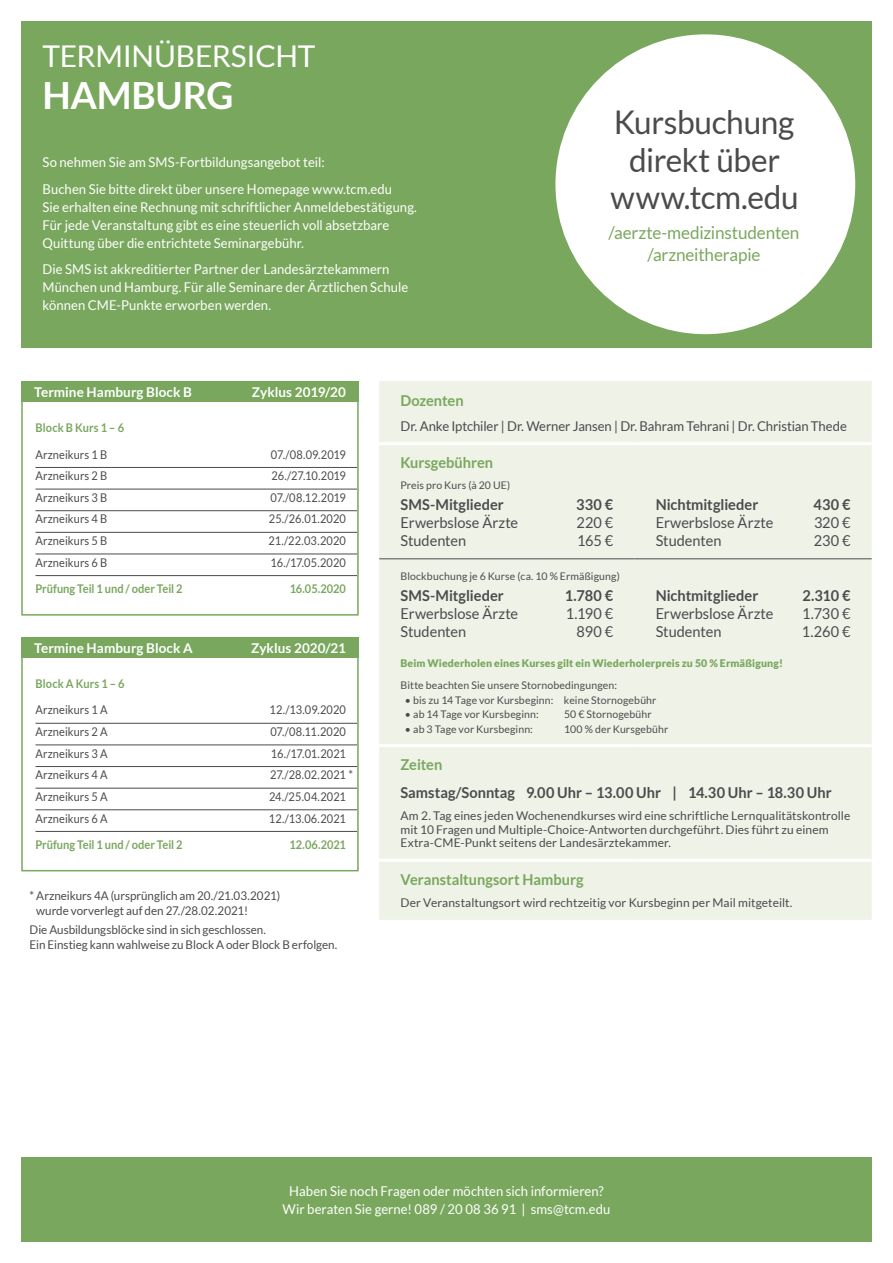
<style>
.page{position:relative;width:893px;height:1263px;background:#fff}
.page>*{position:absolute;margin:0;border:0;box-sizing:border-box;transform-origin:0 0}
.t1{font:700 37.5px "Lato";letter-spacing:-.01em;color:#fff}
.t2{font:32.7px/37.5px "Lato";letter-spacing:-.015em;color:#4b4b4d;text-align:center}
.t3{font:30px "Lato";letter-spacing:-.01em;color:#fff}
.t4{font:17.7px/21.3px "Lato";letter-spacing:-.01em;color:#79a75d;text-align:center}
.t5{font:15px "Lato";color:#4b4b4d}
.t6{font:700 15px "Lato";color:#4b4b4d}
.t7{font:700 15px "Lato";color:#79a75d}
.t8{font:13.5px/18px "Lato";letter-spacing:.005em;color:#fff}
.t9{font:13.5px "Lato";letter-spacing:-.005em;color:#4b4b4d}
.t10{font:700 13.5px "Lato";letter-spacing:.005em;color:#fff}
.t11{font:12px/13.5px "Lato";letter-spacing:.005em;color:#4b4b4d}
.t12{font:12px "Lato";letter-spacing:.005em;color:#4b4b4d;scale:.92 1}
.t13{font:700 12px "Lato";color:#79a75d;scale:.92 1}
.t14{font:10.5px "Lato";letter-spacing:.01em;color:#4b4b4d}
.t15{font:900 10.5px "Lato";letter-spacing:.01em;color:#79a75d}
</style>
<div class="page">
<div style="left:21px;top:21px;width:851px;height:326px;background:#79a75d"></div>
<div style="left:555px;top:34px;width:300px;height:300px;background:#fff;border-radius:50%"></div>
<div style="left:379px;top:381px;width:493px;height:539px;background:#eef2e7"></div>
<hr style="left:379px;top:442px;width:255px;height:3px;background:#fff">
<hr style="left:634px;top:442px;width:238px;height:3px;background:#fff">
<hr style="left:379px;top:744px;width:255px;height:3px;background:#fff">
<hr style="left:634px;top:744px;width:238px;height:3px;background:#fff">
<hr style="left:379px;top:859px;width:255px;height:3px;background:#fff">
<hr style="left:634px;top:859px;width:238px;height:3px;background:#fff">
<hr style="left:379px;top:558px;width:255px;height:1px;background:#4b4b4d">
<hr style="left:634px;top:558px;width:238px;height:1px;background:#4b4b4d">
<hr style="left:36px;top:723px;width:321px;height:1px;background:#4b4b4d">
<hr style="left:36px;top:744px;width:321px;height:1px;background:#4b4b4d">
<hr style="left:36px;top:766px;width:321px;height:1px;background:#4b4b4d">
<hr style="left:36px;top:788px;width:321px;height:1px;background:#4b4b4d">
<hr style="left:36px;top:809px;width:321px;height:1px;background:#4b4b4d">
<hr style="left:36px;top:831px;width:321px;height:1px;background:#4b4b4d">
<div style="left:21px;top:656px;width:338px;height:215px;border:2px solid #79a75d"></div>
<div style="left:21px;top:637px;width:338px;height:21px;background:#79a75d"></div>
<div style="left:21px;top:1157px;width:851px;height:85px;background:#79a75d"></div>
<hr style="left:36px;top:467px;width:321px;height:1px;background:#4b4b4d">
<hr style="left:36px;top:489px;width:321px;height:1px;background:#4b4b4d">
<hr style="left:36px;top:510px;width:321px;height:1px;background:#4b4b4d">
<hr style="left:36px;top:532px;width:321px;height:1px;background:#4b4b4d">
<hr style="left:36px;top:554px;width:321px;height:1px;background:#4b4b4d">
<hr style="left:36px;top:575px;width:321px;height:1px;background:#4b4b4d">
<div style="left:21px;top:400px;width:338px;height:216px;border:2px solid #79a75d"></div>
<div style="left:21px;top:381px;width:338px;height:21px;background:#79a75d"></div>
<h3 class="t3" style="left:43px;top:39px;width:275px">TERMINÜBERSICHT</h3>
<h1 class="t1" style="left:43px;top:74px;width:192px">HAMBURG</h1>
<p class="t8" style="left:43px;top:149px;width:351px;line-height:26.5px">So nehmen Sie am SMS-Fortbildungsangebot teil:<br>Buchen Sie bitte direkt über unsere Homepage www.tcm.edu</p>
<p class="t8" style="left:43px;top:198px;width:376px">Sie erhalten eine Rechnung mit schriftlicher Anmeldebestätigung.<br>Für jede Veranstaltung gibt es eine steuerlich voll absetzbare<br>Quittung über die entrichtete Seminargebühr.</p>
<p class="t8" style="left:43px;top:260px;width:367px">Die SMS ist akkreditierter Partner der Landesärztekammern<br>München und Hamburg. Für alle Seminare der Ärztlichen Schule können CME-Punkte erworben werden.</p>
<h2 class="t2" style="left:611px;top:103px;width:190px">Kursbuchung direkt über www.tcm.edu</h2>
<h3 class="t4" style="left:609px;top:222px;width:192px">/aerzte-medizinstudenten /arzneitherapie</h3>
<p class="t10" style="left:34px;top:384px;width:159px">Termine Hamburg Block B</p>
<p class="t10" style="left:252px;top:384px;width:95px">Zyklus 2019/20</p>
<p class="t13" style="left:36px;top:421px;width:98px">Block B Kurs 1 – 6</p>
<p class="t12" style="left:36px;top:447px;width:79px">Arzneikurs 1 B</p>
<p class="t12" style="left:271px;top:447px;width:83px">07./08.09.2019</p>
<p class="t12" style="left:36px;top:469px;width:79px">Arzneikurs 2 B</p>
<p class="t12" style="left:271px;top:469px;width:83px">26./27.10.2019</p>
<p class="t12" style="left:36px;top:491px;width:79px">Arzneikurs 3 B</p>
<p class="t12" style="left:271px;top:491px;width:84px">07./08.12.2019</p>
<p class="t12" style="left:36px;top:512px;width:79px">Arzneikurs 4 B</p>
<p class="t12" style="left:269px;top:512px;width:85px">25./26.01.2020</p>
<p class="t12" style="left:36px;top:534px;width:79px">Arzneikurs 5 B</p>
<p class="t12" style="left:268px;top:534px;width:86px">21./22.03.2020</p>
<p class="t12" style="left:36px;top:556px;width:79px">Arzneikurs 6 B</p>
<p class="t12" style="left:270px;top:556px;width:84px">16./17.05.2020</p>
<p class="t13" style="left:36px;top:582px;width:161px">Prüfung Teil 1 und / oder Teil 2</p>
<p class="t13" style="left:290px;top:582px;width:63px">16.05.2020</p>
<p class="t10" style="left:34px;top:640px;width:160px">Termine Hamburg Block A</p>
<p class="t10" style="left:251px;top:640px;width:96px">Zyklus 2020/21</p>
<p class="t13" style="left:36px;top:677px;width:98px">Block A Kurs 1 – 6</p>
<p class="t12" style="left:36px;top:703px;width:80px">Arzneikurs 1 A</p>
<p class="t12" style="left:269px;top:703px;width:85px">12./13.09.2020</p>
<p class="t12" style="left:36px;top:725px;width:80px">Arzneikurs 2 A</p>
<p class="t12" style="left:270px;top:725px;width:84px">07./08.11.2020</p>
<p class="t12" style="left:36px;top:747px;width:80px">Arzneikurs 3 A</p>
<p class="t12" style="left:271px;top:747px;width:83px">16./17.01.2021</p>
<p class="t12" style="left:36px;top:768px;width:80px">Arzneikurs 4 A</p>
<p class="t12" style="left:270px;top:768px;width:92px">27./28.02.2021 *</p>
<p class="t12" style="left:36px;top:790px;width:80px">Arzneikurs 5 A</p>
<p class="t12" style="left:269px;top:790px;width:85px">24./25.04.2021</p>
<p class="t12" style="left:36px;top:811px;width:80px">Arzneikurs 6 A</p>
<p class="t12" style="left:269px;top:811px;width:85px">12./13.06.2021</p>
<p class="t13" style="left:36px;top:837px;width:161px">Prüfung Teil 1 und / oder Teil 2</p>
<p class="t13" style="left:289px;top:837px;width:63px">12.06.2021</p>
<p class="t11" style="left:36px;top:888px;width:245px;line-height:15px;text-indent:-7px">* Arzneikurs 4A (ursprünglich am 20./21.03.2021) wurde vorverlegt auf den 27./28.02.2021!</p>
<p class="t11" style="left:30px;top:922px;width:309px;line-height:15px">Die Ausbildungsblöcke sind in sich geschlossen.<br>Ein Einstieg kann wahlweise zu Block A oder Block B erfolgen.</p>
<p class="t7" style="left:400px;top:392px;width:65px">Dozenten</p>
<p class="t9" style="left:400px;top:418px;width:448px">Dr. Anke Iptchiler | Dr. Werner Jansen | Dr. Bahram Tehrani | Dr. Christian Thede</p>
<p class="t7" style="left:400px;top:454px;width:94px">Kursgebühren</p>
<p class="t14" style="left:400px;top:480px;width:111px">Preis pro Kurs (à 20 UE)</p>
<p class="t6" style="left:400px;top:496px;width:105px">SMS-Mitglieder</p>
<p class="t6" style="left:576px;top:496px;width:38px">330 €</p>
<p class="t5" style="left:400px;top:514px;width:119px">Erwerbslose Ärzte</p>
<p class="t5" style="left:576px;top:514px;width:38px">220 €</p>
<p class="t5" style="left:400px;top:532px;width:67px">Studenten</p>
<p class="t5" style="left:577px;top:532px;width:38px">165 €</p>
<p class="t6" style="left:656px;top:496px;width:104px">Nichtmitglieder</p>
<p class="t6" style="left:813px;top:496px;width:39px">430 €</p>
<p class="t5" style="left:656px;top:514px;width:119px">Erwerbslose Ärzte</p>
<p class="t5" style="left:814px;top:514px;width:38px">320 €</p>
<p class="t5" style="left:656px;top:532px;width:67px">Studenten</p>
<p class="t5" style="left:814px;top:532px;width:38px">230 €</p>
<p class="t14" style="left:400px;top:570px;width:221px">Blockbuchung je 6 Kurse (ca. 10 % Ermäßigung)</p>
<p class="t6" style="left:400px;top:586px;width:105px">SMS-Mitglieder</p>
<p class="t6" style="left:565px;top:586px;width:50px">1.780 €</p>
<p class="t5" style="left:400px;top:605px;width:119px">Erwerbslose Ärzte</p>
<p class="t5" style="left:566px;top:605px;width:49px">1.190 €</p>
<p class="t5" style="left:400px;top:623px;width:67px">Studenten</p>
<p class="t5" style="left:577px;top:623px;width:38px">890 €</p>
<p class="t6" style="left:656px;top:586px;width:104px">Nichtmitglieder</p>
<p class="t6" style="left:802px;top:586px;width:50px">2.310 €</p>
<p class="t5" style="left:656px;top:605px;width:119px">Erwerbslose Ärzte</p>
<p class="t5" style="left:802px;top:605px;width:50px">1.730 €</p>
<p class="t5" style="left:656px;top:623px;width:67px">Studenten</p>
<p class="t5" style="left:802px;top:623px;width:50px">1.260 €</p>
<p class="t15" style="left:400px;top:657px;width:384px">Beim Wiederholen eines Kurses gilt ein Wiederholerpreis zu 50 % Ermäßigung!</p>
<p class="t14" style="left:400px;top:680px;width:218px">Bitte beachten Sie unsere Stornobedingungen:</p>
<p class="t14" style="left:405px;top:694px;width:253px">• bis zu 14 Tage vor Kursbeginn: keine Stornogebühr</p>
<p class="t14" style="left:405px;top:709px;width:135px">• ab 14 Tage vor Kursbeginn:</p>
<p class="t14" style="left:564px;top:709px;width:89px">50 € Stornogebühr</p>
<p class="t14" style="left:405px;top:723px;width:130px">• ab 3 Tage vor Kursbeginn:</p>
<p class="t14" style="left:564px;top:723px;width:106px">100 % der Kursgebühr</p>
<p class="t7" style="left:400px;top:756px;width:43px">Zeiten</p>
<p class="t6" style="left:400px;top:784px;width:433px">Samstag/Sonntag 9.00 Uhr – 13.00 Uhr | 14.30 Uhr – 18.30 Uhr</p>
<p class="t11" style="left:400px;top:809px;width:451px">Am 2. Tag eines jeden Wochenendkurses wird eine schriftliche Lernqualitätskontrolle mit 10 Fragen und Multiple-Choice-Antworten durchgeführt. Dies führt zu einem<br>Extra-CME-Punkt seitens der Landesärztekammer.</p>
<p class="t7" style="left:400px;top:871px;width:185px">Veranstaltungsort Hamburg</p>
<p class="t11" style="left:400px;top:896px;width:393px">Der Veranstaltungsort wird rechtzeitig vor Kursbeginn per Mail mitgeteilt.</p>
<p class="t8" style="left:283px;top:1182px;width:329px;text-align:center">Haben Sie noch Fragen oder möchten sich informieren?<br>Wir beraten Sie gerne! 089 / 20 08 36 91 | sms@tcm.edu</p>
</div>
